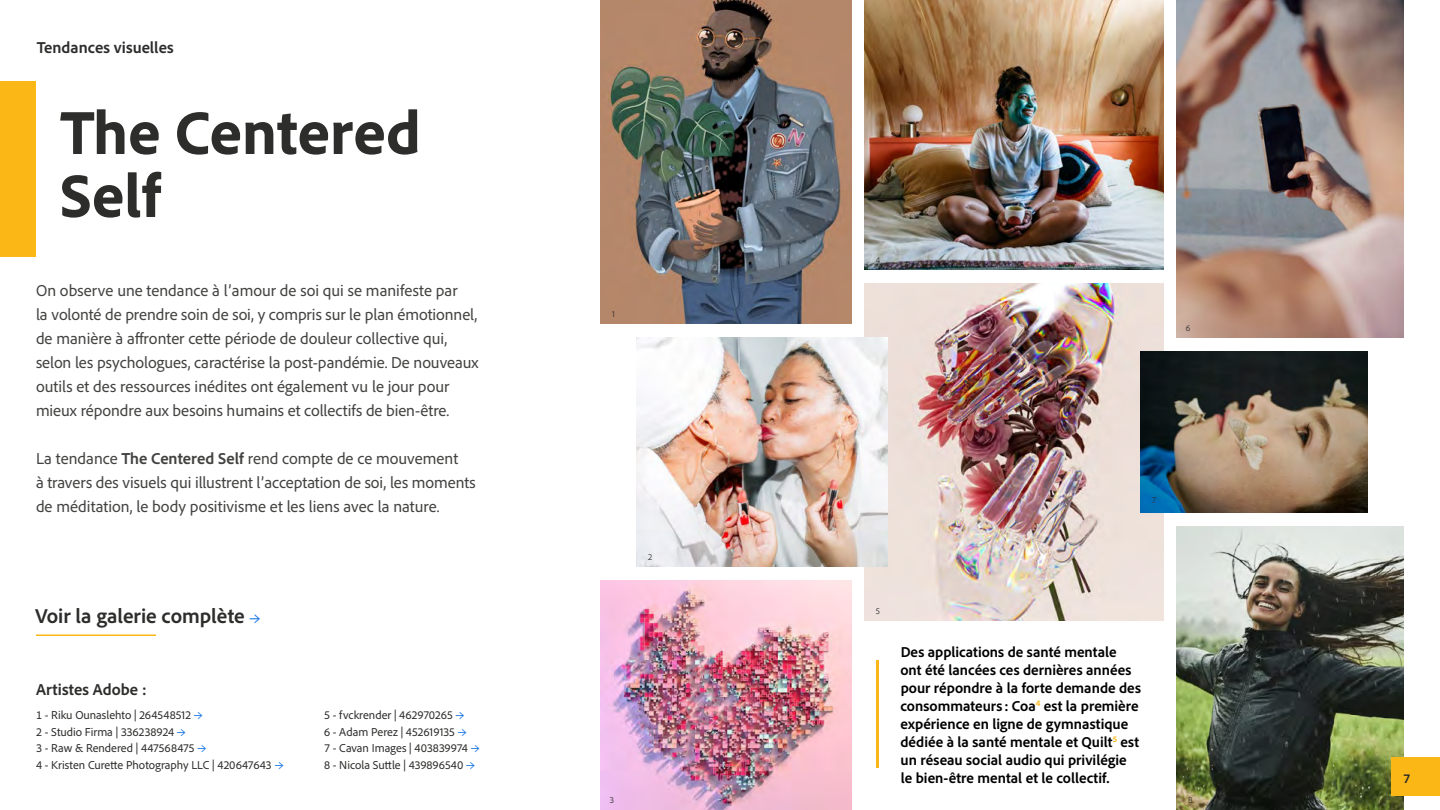
<style>
.page{position:relative;width:1440px;height:810px;background:#fff}
.page>*{position:absolute;margin:0;border:0;box-sizing:border-box;transform-origin:0 0}
.t1{font:800 63px/63px "Adobe Clean";color:#2d2d2c}
.t2{font:700 21px "Adobe Clean";color:#2d2d2c}
.t3{font:16.5px/24px "Adobe Clean";color:#424241}
.t4{font:700 16.5px "Adobe Clean";color:#2d2d2c}
.t5{font:700 15px/18px "Adobe Clean";color:#000}
.t6{font:700 13.5px "Adobe Clean";color:#2d2d2c}
.t7{font:12px "Adobe Clean";color:#2d2d2c}
.t8{font:300 9px "Adobe Clean";color:#2d2d2c}
.s1{font-weight:700}
.s2{font-weight:500;font-size:16.5px;color:#1473e6}
.s3{font-weight:500;font-size:13.5px;color:#1473e6}
</style>
<div class="page">
<div style="left:0;top:81px;width:36px;height:175px;background:#fbb715"></div>
<img style="left:1176px;top:0;width:228px;height:338px">
<img style="left:600px;top:0;width:252px;height:324px">
<img style="left:864px;top:0;width:300px;height:270px">
<img style="left:864px;top:284px;width:300px;height:337px">
<img style="left:600px;top:580px;width:252px;height:230px">
<img style="left:1176px;top:526px;width:228px;height:284px">
<hr style="left:876px;top:660px;width:3px;height:108px;background:#fbb715">
<img style="left:1140px;top:351px;width:228px;height:162px">
<img style="left:636px;top:338px;width:252px;height:229px">
<hr style="left:36px;top:634px;width:120px;height:2px;background:#fbb715">
<div style="left:1391px;top:758px;width:49px;height:38px;background:#fbb715"></div>
<p class="t4" style="left:37px;top:36px;width:138px">Tendances visuelles</p>
<p class="t1" style="left:60px;top:99px;width:362px">The Centered<br>Self</p>
<p class="t3" style="left:36px;top:277px;width:444px">On observe une tendance à l’amour de soi qui se manifeste par<br>la volonté de prendre soin de soi, y compris sur le plan émotionnel, de manière à affronter cette période de douleur collective qui, selon les psychologues, caractérise la post-pandémie. De nouveaux outils et des ressources inédites ont également vu le jour pour mieux répondre aux besoins humains et collectifs de bien-être.</p>
<p class="t3" style="left:36px;top:446px;width:441px">La tendance <span class="s1">The Centered Self</span> rend compte de ce mouvement<br>à travers des visuels qui illustrent l’acceptation de soi, les moments de méditation, le body positivisme et les liens avec la nature.</p>
<p class="t2" style="left:35px;top:602px;width:227px">Voir la galerie complète <span class="s2">→</span></p>
<p class="t4" style="left:36px;top:678px;width:112px">Artistes Adobe :</p>
<p class="t7" style="left:36px;top:708px;width:168px">1 - Riku Ounaslehto | 264548512 <span class="s3">→</span></p>
<p class="t7" style="left:36px;top:724px;width:151px">2 - Studio Firma | 336238924 <span class="s3">→</span></p>
<p class="t7" style="left:36px;top:741px;width:172px">3 - Raw &amp; Rendered | 447568475 <span class="s3">→</span></p>
<p class="t7" style="left:36px;top:757px;width:249px">4 - Kristen Curette Photography LLC | 420647643 <span class="s3">→</span></p>
<p class="t7" style="left:324px;top:708px;width:142px">5 - fvckrender | 462970265 <span class="s3">→</span></p>
<p class="t7" style="left:324px;top:724px;width:144px">6 - Adam Perez | 452619135 <span class="s3">→</span></p>
<p class="t7" style="left:324px;top:741px;width:157px">7 - Cavan Images | 403839974 <span class="s3">→</span></p>
<p class="t7" style="left:324px;top:757px;width:153px">8 - Nicola Suttle | 439896540 <span class="s3">→</span></p>
<p class="t8" style="left:612px;top:308px;width:4px">1</p>
<p class="t8" style="left:648px;top:551px;width:6px">2</p>
<p class="t8" style="left:610px;top:794px;width:6px">3</p>
<p class="t8" style="left:876px;top:254px;width:6px">4</p>
<p class="t8" style="left:1186px;top:322px;width:6px">6</p>
<p class="t8" style="left:1152px;top:494px;width:5px">7</p>
<p class="t8" style="left:876px;top:605px;width:6px">5</p>
<p class="t5" style="left:900px;top:643px;width:242px">Des applications de santé mentale ont été lancées ces dernières années pour répondre à la forte demande des consommateurs : Coa<sup>4</sup> est la première expérience en ligne de gymnastique dédiée à la santé mentale et Quilt<sup>5</sup> est un réseau social audio qui privilégie le bien-être mental et le collectif.</p>
<p class="t8" style="left:1188px;top:794px;width:6px">8</p>
<p class="t6" style="left:1404px;top:770px;width:8px">7</p>
</div>
